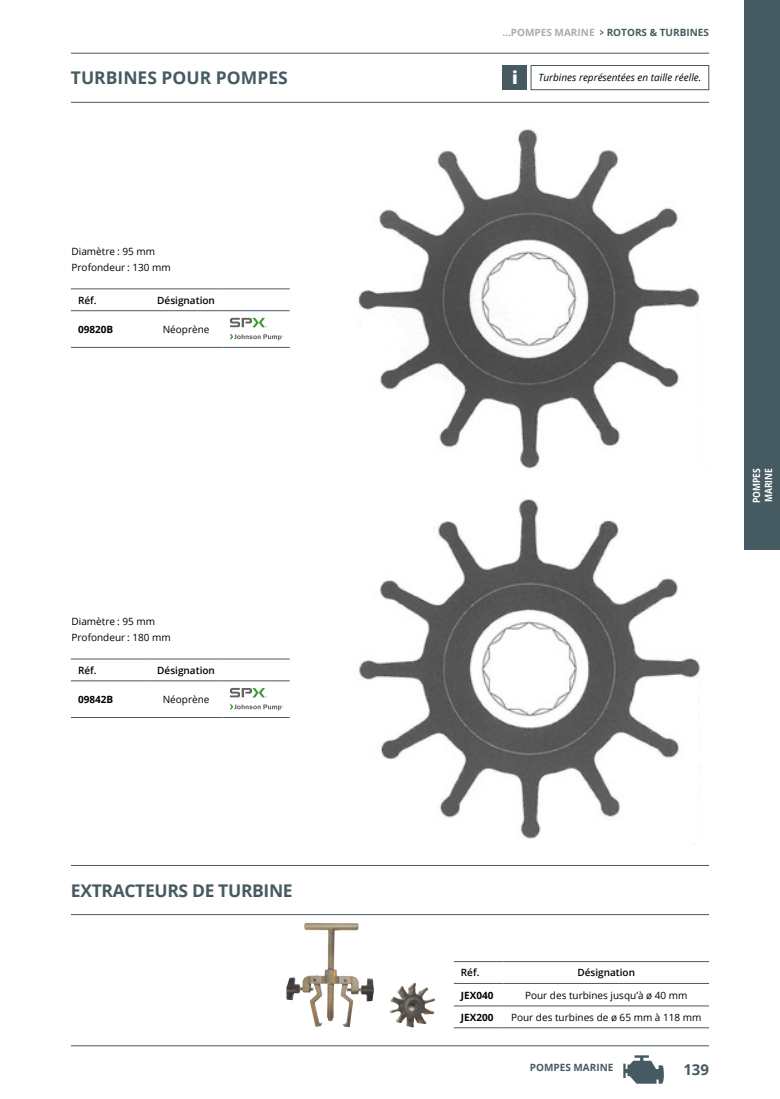
<style>
.page{position:relative;width:780px;height:1099px;background:#fff}
.page>*{position:absolute;margin:0;border:0;box-sizing:border-box;transform-origin:0 0}
._2_TITRE_THÈME_C36{font:700 17.5px "Open Sans";letter-spacing:-.02em;color:#465b61}
._2_TITRE_THÈME_C36-2{font:700 17.5px "Open Sans";color:#465b61}
._3_SOUS_TITRE_PRODUI{font:800 17.5px "Open Sans";color:#fff}
.t1{font:700 15px "Open Sans";color:#465b61}
._4_TEXTE_COURANT_C36{font:10px "Open Sans";color:#000}
._4_TEXTE_COURANT_C36-2{font:600 10px "Open Sans";color:#000}
._3_SOUS_TITRE_PRODUI-2{font:italic 10px "Open Sans";color:#000}
._0_TITRE_CHAPITRE_BI{font:700 10px "Open Sans";color:#465b61;scale:.75 1}
._4_TEXTE_COURANT_C36-3{font:700 10px "Open Sans";color:#000}
.t2{font:700 10px/12px "Open Sans";color:#fff;scale:.85 1}
._0_TITRE_CHAPITRE_BI-2{font:700 10px "Open Sans";color:#465b61}
.s1{color:#a5aeb2}
</style>
<div class="page">
<hr style="left:71px;top:53px;width:638px;height:1px;background:#465b61">
<hr style="left:71px;top:1045px;width:638px;height:1px;background:#465b61">
<svg style="left:623px;top:1055px;width:41px;height:28px"></svg>
<div style="left:744px;top:0;width:36px;height:549px;background:#465b61"></div>
<img style="left:358px;top:129px;width:342px;height:340px">
<hr style="left:71px;top:310px;width:78px;height:1px;background:#465b61">
<hr style="left:149px;top:310px;width:74px;height:1px;background:#465b61">
<hr style="left:223px;top:310px;width:67px;height:1px;background:#465b61">
<hr style="left:71px;top:288px;width:78px;height:1px;background:#465b61">
<hr style="left:149px;top:288px;width:74px;height:1px;background:#465b61">
<hr style="left:223px;top:288px;width:67px;height:1px;background:#465b61">
<hr style="left:71px;top:347px;width:78px;height:1px;background:#465b61">
<hr style="left:149px;top:347px;width:74px;height:1px;background:#465b61">
<hr style="left:223px;top:347px;width:67px;height:1px;background:#465b61">
<svg style="left:230px;top:318px;width:37px;height:9px"></svg>
<svg style="left:230px;top:334px;width:53px;height:6px"></svg>
<img style="left:359px;top:499px;width:341px;height:340px">
<hr style="left:71px;top:680px;width:78px;height:1px;background:#465b61">
<hr style="left:149px;top:680px;width:74px;height:1px;background:#465b61">
<hr style="left:223px;top:680px;width:67px;height:1px;background:#465b61">
<hr style="left:71px;top:658px;width:78px;height:1px;background:#465b61">
<hr style="left:149px;top:658px;width:74px;height:1px;background:#465b61">
<hr style="left:223px;top:658px;width:67px;height:1px;background:#465b61">
<hr style="left:71px;top:717px;width:78px;height:1px;background:#465b61">
<hr style="left:149px;top:717px;width:74px;height:1px;background:#465b61">
<hr style="left:223px;top:717px;width:67px;height:1px;background:#465b61">
<svg style="left:230px;top:688px;width:37px;height:9px"></svg>
<svg style="left:230px;top:704px;width:53px;height:6px"></svg>
<hr style="left:71px;top:102px;width:638px;height:1px;background:#465b61">
<div style="left:530px;top:65px;width:179px;height:25px;border:1px solid #465b61"></div>
<div style="left:502px;top:65px;width:25px;height:25px;background:#465b61"></div>
<img style="left:286px;top:923px;width:43px;height:104px">
<hr style="left:454px;top:983px;width:49px;height:1px;background:#465b61">
<hr style="left:503px;top:983px;width:206px;height:1px;background:#465b61">
<hr style="left:454px;top:1005px;width:49px;height:1px;background:#465b61">
<hr style="left:503px;top:1005px;width:206px;height:1px;background:#465b61">
<hr style="left:454px;top:961px;width:49px;height:1px;background:#465b61">
<hr style="left:503px;top:961px;width:206px;height:1px;background:#465b61">
<hr style="left:454px;top:1027px;width:49px;height:1px;background:#465b61">
<hr style="left:503px;top:1027px;width:206px;height:1px;background:#465b61">
<hr style="left:71px;top:914px;width:638px;height:1px;background:#465b61">
<hr style="left:71px;top:865px;width:638px;height:1px;background:#465b61">
<p class="_0_TITRE_CHAPITRE_BI" style="left:502px;top:25px;width:277px"><span class="s1">…POMPES MARINE</span> &gt; ROTORS &amp; TURBINES</p>
<p class="_3_SOUS_TITRE_PRODUI" style="left:512px;top:64px;width:7px">i</p>
<p class="_2_TITRE_THÈME_C36-2" style="left:71px;top:66px;width:218px">TURBINES POUR POMPES</p>
<p class="_3_SOUS_TITRE_PRODUI-2" style="left:538px;top:70px;width:164px">Turbines représentées en taille réelle.</p>
<p class="_4_TEXTE_COURANT_C36" style="left:71px;top:244px;width:85px">Diamètre : 95 mm</p>
<p class="_4_TEXTE_COURANT_C36" style="left:71px;top:260px;width:101px">Profondeur : 130 mm</p>
<p class="_4_TEXTE_COURANT_C36-2" style="left:78px;top:293px;width:20px">Réf.</p>
<p class="_4_TEXTE_COURANT_C36-2" style="left:157px;top:293px;width:59px">Désignation</p>
<p class="_4_TEXTE_COURANT_C36-3" style="left:78px;top:322px;width:37px">09820B</p>
<p class="_4_TEXTE_COURANT_C36" style="left:163px;top:322px;width:48px">Néoprène</p>
<p class="_4_TEXTE_COURANT_C36" style="left:71px;top:614px;width:85px">Diamètre : 95 mm</p>
<p class="_4_TEXTE_COURANT_C36" style="left:71px;top:630px;width:101px">Profondeur : 180 mm</p>
<p class="_4_TEXTE_COURANT_C36-2" style="left:78px;top:663px;width:20px">Réf.</p>
<p class="_4_TEXTE_COURANT_C36-2" style="left:157px;top:663px;width:59px">Désignation</p>
<p class="_4_TEXTE_COURANT_C36-3" style="left:78px;top:692px;width:37px">09842B</p>
<p class="_4_TEXTE_COURANT_C36" style="left:163px;top:692px;width:48px">Néoprène</p>
<p class="t2" style="left:750px;top:503px;width:43px;rotate:-90deg">POMPES<br>MARINE</p>
<p class="_2_TITRE_THÈME_C36" style="left:71px;top:877px;width:223px">EXTRACTEURS DE TURBINE</p>
<p class="_4_TEXTE_COURANT_C36-2" style="left:461px;top:965px;width:20px">Réf.</p>
<p class="_4_TEXTE_COURANT_C36-2" style="left:577px;top:965px;width:59px">Désignation</p>
<p class="_4_TEXTE_COURANT_C36-3" style="left:461px;top:987px;width:34px">JEX040</p>
<p class="_4_TEXTE_COURANT_C36" style="left:525px;top:988px;width:164px">Pour des turbines jusqu’à ø 40 mm</p>
<p class="_4_TEXTE_COURANT_C36-3" style="left:461px;top:1009px;width:34px">JEX200</p>
<p class="_4_TEXTE_COURANT_C36" style="left:511px;top:1010px;width:192px">Pour des turbines de ø 65 mm à 118 mm</p>
<p class="_0_TITRE_CHAPITRE_BI-2" style="left:530px;top:1060px;width:85px">POMPES MARINE</p>
<h2 class="t1" style="left:683px;top:1058px;width:27px">139</h2>
</div>
